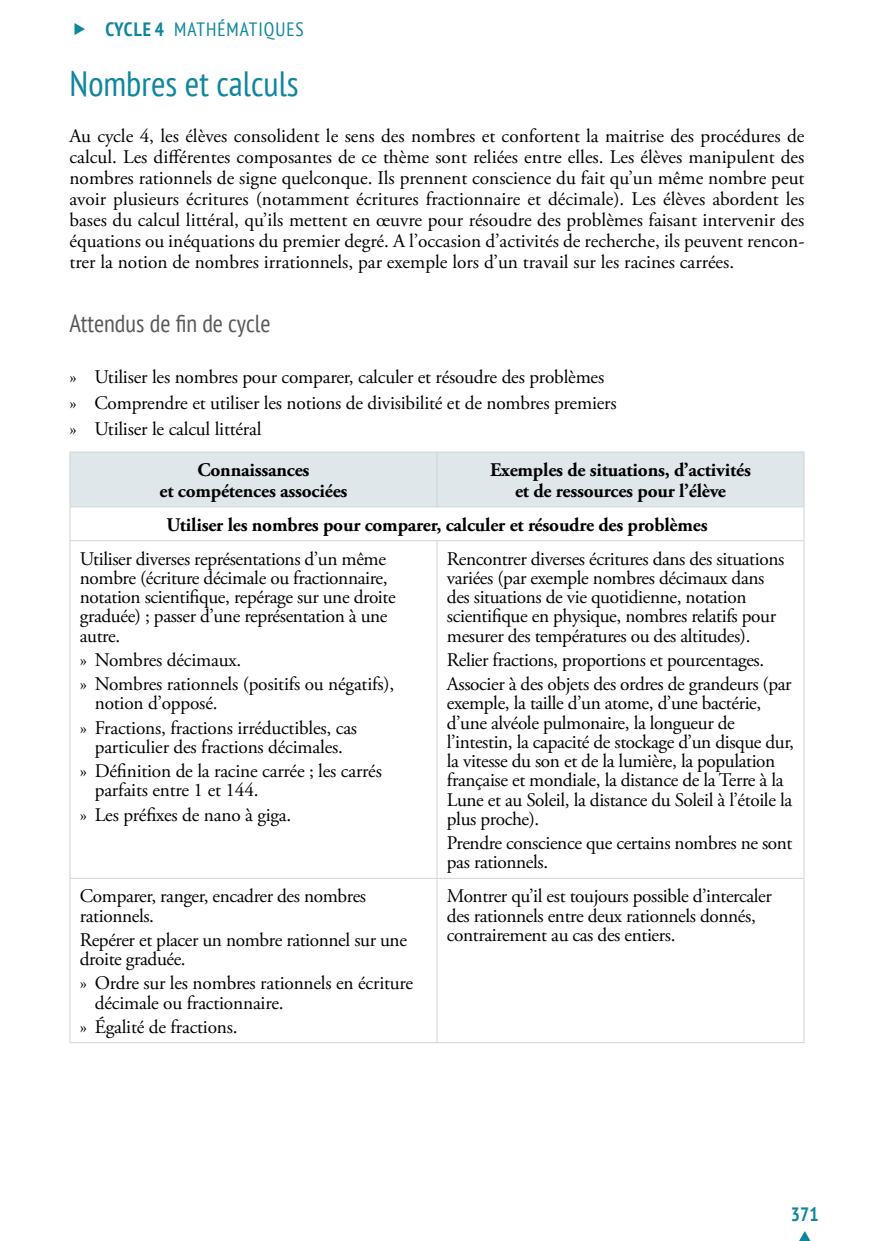
<style>
.page{position:relative;width:874px;height:1241px;background:#fff}
.page>*{position:absolute;margin:0;border:0;box-sizing:border-box;transform-origin:0 0}
.t1{font:condensed 35px "PT Sans";color:#0e869e}
.t2{font:condensed 24.5px "PT Sans";color:#58595b}
.t3{font:19.25px/19.2px "Adobe Garamond Pro";letter-spacing:-.02em;color:#000}
.t4{font:700 19.25px/21px "Adobe Garamond Pro";letter-spacing:-.01em;color:#000;text-align:center}
.t5{font:condensed 19.25px "PT Sans";letter-spacing:.05em;color:#0e869e}
.t6{font:700 condensed 19.25px "PT Sans";color:#0e869e}
.s1{font-weight:700}
</style>
<div class="page">
<svg style="left:799px;top:1231px;width:11px;height:9px"></svg>
<div style="left:70px;top:452px;width:733px;height:54px;background:#dfe7eb"></div>
<hr style="left:69px;top:451px;width:368px;height:1px;background:#d1d3d4">
<hr style="left:69px;top:452px;width:1px;height:54px;background:#d1d3d4">
<hr style="left:437px;top:451px;width:367px;height:1px;background:#d1d3d4">
<hr style="left:436px;top:452px;width:1px;height:54px;background:#d1d3d4">
<hr style="left:803px;top:452px;width:1px;height:54px;background:#d1d3d4">
<hr style="left:69px;top:506px;width:368px;height:1px;background:#d1d3d4">
<hr style="left:69px;top:507px;width:1px;height:33px;background:#d1d3d4">
<hr style="left:437px;top:506px;width:367px;height:1px;background:#d1d3d4">
<hr style="left:803px;top:507px;width:1px;height:33px;background:#d1d3d4">
<hr style="left:69px;top:540px;width:368px;height:1px;background:#d1d3d4">
<hr style="left:69px;top:541px;width:1px;height:336px;background:#d1d3d4">
<hr style="left:437px;top:540px;width:367px;height:1px;background:#d1d3d4">
<hr style="left:436px;top:541px;width:1px;height:336px;background:#d1d3d4">
<hr style="left:803px;top:541px;width:1px;height:336px;background:#d1d3d4">
<hr style="left:69px;top:877px;width:368px;height:1px;background:#d1d3d4">
<hr style="left:69px;top:878px;width:1px;height:164px;background:#d1d3d4">
<hr style="left:437px;top:877px;width:367px;height:1px;background:#d1d3d4">
<hr style="left:436px;top:878px;width:1px;height:164px;background:#d1d3d4">
<hr style="left:803px;top:878px;width:1px;height:164px;background:#d1d3d4">
<hr style="left:69px;top:1042px;width:368px;height:1px;background:#d1d3d4">
<hr style="left:437px;top:1042px;width:367px;height:1px;background:#d1d3d4">
<p class="t5" style="left:105px;top:16px;width:200px"><span class="s1">Cycle 4</span> MATHÉMATIQUES</p>
<h1 class="t1" style="left:69px;top:61px;width:230px">Nombres et calculs</h1>
<p class="t3" style="left:69px;top:126px;width:736px;line-height:21px;text-align:justify">Au cycle 4, les élèves consolident le sens des nombres et confortent la maitrise des procédures de calcul. Les différentes composantes de ce thème sont reliées entre elles. Les élèves manipulent des nombres rationnels de signe quelconque. Ils prennent conscience du fait qu’un même nombre peut avoir plusieurs écritures (notamment écritures fractionnaire et décimale). Les élèves abordent les bases du calcul littéral, qu’ils mettent en œuvre pour résoudre des problèmes faisant intervenir des équations ou inéquations du premier degré. A l’occasion d’activités de recherche, ils peuvent rencon&shy;trer la notion de nombres irrationnels, par exemple lors d’un travail sur les racines carrées.</p>
<p class="t2" style="left:69px;top:307px;width:202px">Attendus de fin de cycle</p>
<p class="t3" style="left:69px;top:364px;width:548px;line-height:25.9px">» Utiliser les nombres pour comparer, calculer et résoudre des problèmes<br>» Comprendre et utiliser les notions de divisibilité et de nombres premiers » Utiliser le calcul littéral</p>
<p class="t4" style="left:159px;top:459px;width:189px">Connaissances<br>et compétences associées</p>
<p class="t4" style="left:490px;top:459px;width:262px">Exemples de situations, d’activités et de ressources pour l’élève</p>
<p class="t4" style="left:166px;top:514px;width:542px">Utiliser les nombres pour comparer, calculer et résoudre des problèmes</p>
<p class="t3" style="left:80px;top:549px;width:317px">Utiliser diverses représentations d’un même nombre (écriture décimale ou fractionnaire, notation scientifique, repérage sur une droite graduée) ; passer d’une représentation à une autre.</p>
<p class="t3" style="left:80px;top:648px;width:316px;line-height:24.2px">» Nombres décimaux.<br>» Nombres rationnels (positifs ou négatifs),</p>
<p class="t3" style="left:80px;top:691px;width:278px;line-height:24.2px;text-indent:15px">notion d’opposé.<br>» Fractions, fractions irréductibles, cas</p>
<p class="t3" style="left:80px;top:735px;width:303px;line-height:24.2px;text-indent:15px">particulier des fractions décimales.<br>» Définition de la racine carrée ; les carrés</p>
<p class="t3" style="left:80px;top:778px;width:213px;line-height:24.2px;text-indent:15px">parfaits entre 1 et 144.<br>» Les préfixes de nano à giga.</p>
<p class="t3" style="left:446px;top:549px;width:339px">Rencontrer diverses écritures dans des situations variées (par exemple nombres décimaux dans des situations de vie quotidienne, notation scientifique en physique, nombres relatifs pour mesurer des températures ou des altitudes).</p>
<p class="t3" style="left:446px;top:648px;width:346px;line-height:24.2px">Relier fractions, proportions et pourcentages.<br>Associer à des objets des ordres de grandeurs (par</p>
<p class="t3" style="left:446px;top:694px;width:348px">exemple, la taille d’un atome, d’une bactérie, d’une alvéole pulmonaire, la longueur de l’intestin, la capacité de stockage d’un disque dur, la vitesse du son et de la lumière, la population française et mondiale, la distance de la Terre à la Lune et au Soleil, la distance du Soleil à l’étoile la plus proche).</p>
<p class="t3" style="left:446px;top:834px;width:347px">Prendre conscience que certains nombres ne sont pas rationnels.</p>
<p class="t3" style="left:80px;top:887px;width:287px">Comparer, ranger, encadrer des nombres rationnels.</p>
<p class="t3" style="left:80px;top:930px;width:328px">Repérer et placer un nombre rationnel sur une droite graduée.</p>
<p class="t3" style="left:95px;top:974px;width:320px;text-indent:-15px">» Ordre sur les nombres rationnels en écriture décimale ou fractionnaire.</p>
<p class="t3" style="left:80px;top:1017px;width:159px">» Égalité de fractions.</p>
<p class="t3" style="left:446px;top:887px;width:326px">Montrer qu’il est toujours possible d’intercaler des rationnels entre deux rationnels donnés, contrairement au cas des entiers.</p>
<p class="t6" style="left:790px;top:1201px;width:29px">371</p>
</div>
